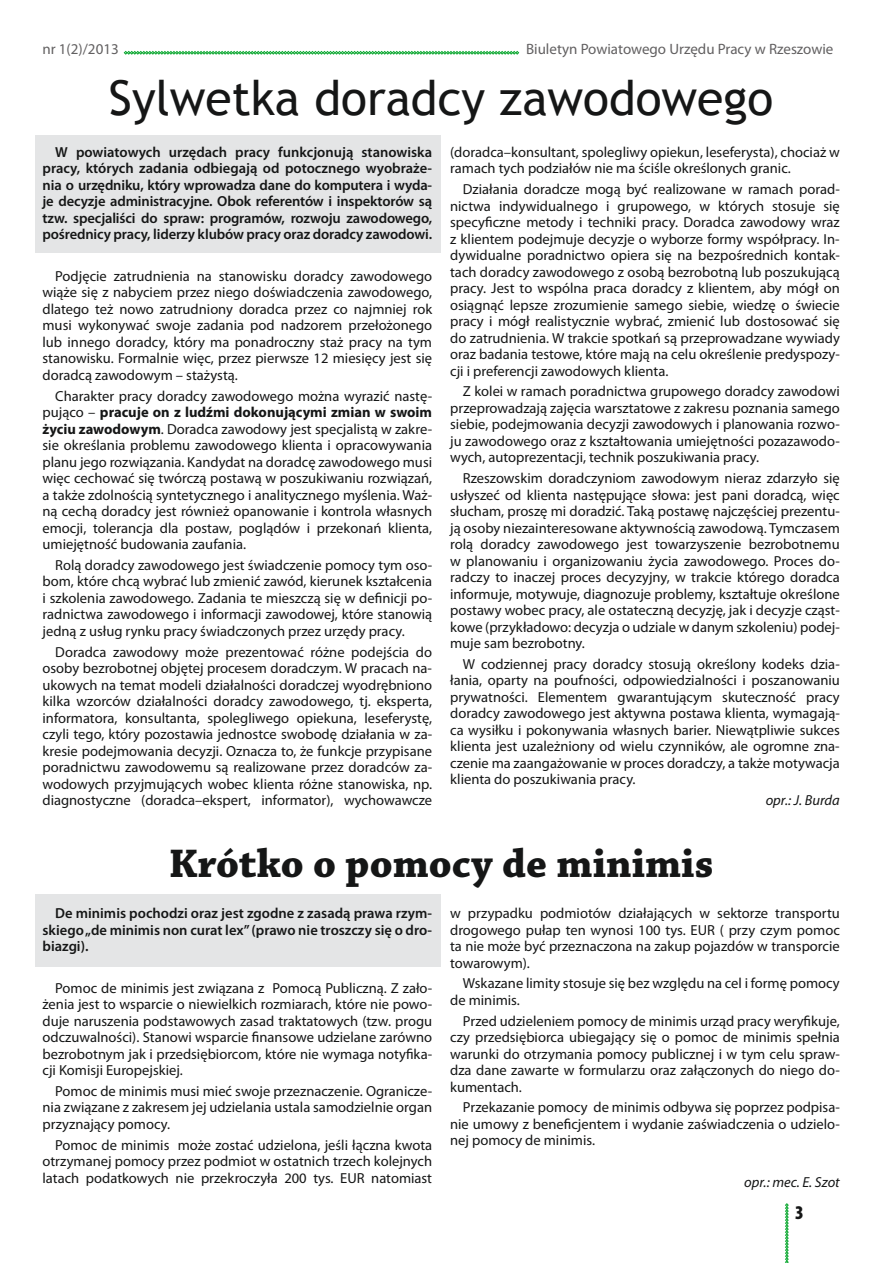
<style>
.page{position:relative;width:893px;height:1263px;background:#fff}
.page>*{position:absolute;margin:0;border:0;box-sizing:border-box;transform-origin:0 0}
.t1{font:48px "Trebuchet MS";color:#151616}
.t2{font:700 42px "Chaparral Pro";color:#151616}
.t3{font:900 condensed 19.5px "Myriad Pro";color:#151616}
.t4{font:15px "Myriad Pro";color:#626061}
.t5{font:14.55px/16.5px "Myriad Pro";color:#151616;text-align:justify}
.t6{font:600 14.55px/16.5px "Myriad Pro";letter-spacing:-.01em;color:#151616;text-align:justify}
.t7{font:italic 14.55px "Myriad Pro";color:#151616}
.s1{font-weight:700}
</style>
<div class="page">
<svg style="left:124px;top:51px;width:395px;height:3px"></svg>
<svg style="left:785px;top:1203px;width:3px;height:60px"></svg>
<div style="left:35px;top:135px;width:405px;height:117px;background:#e4e5e6"></div>
<div style="left:36px;top:894px;width:405px;height:73px;background:#e4e5e6"></div>
<p class="t4" style="left:43px;top:39px;width:78px">nr 1(2)/2013</p>
<p class="t4" style="left:526px;top:39px;width:309px">Biuletyn Powiatowego Urzędu Pracy w Rzeszowie</p>
<h1 class="t1" style="left:109px;top:70px;width:666px">Sylwetka doradcy zawodowego</h1>
<p class="t6" style="left:43px;top:143px;width:391px;text-indent:13px">W powiatowych urzędach pracy funkcjonują stanowiska pracy, których zadania odbiegają od potocznego wyobraże&shy;nia o urzędniku, który wprowadza dane do komputera i wyda&shy;je decyzje administracyjne. Obok referentów i inspektorów są tzw. specjaliści do spraw: programów, rozwoju zawodowego, pośrednicy pracy, liderzy klubów pracy oraz doradcy zawodowi.</p>
<p class="t5" style="left:43px;top:268px;width:391px;text-indent:13px">Podjęcie zatrudnienia na stanowisku doradcy zawodowego wiąże się z nabyciem przez niego doświadczenia zawodowego, dlatego też nowo zatrudniony doradca przez co najmniej rok musi wykonywać swoje zadania pod nadzorem przełożonego lub innego doradcy, który ma ponadroczny staż pracy na tym stanowisku. Formalnie więc, przez pierwsze 12 miesięcy jest się doradcą zawodowym – stażystą.</p>
<p class="t5" style="left:43px;top:387px;width:391px;text-indent:13px">Charakter pracy doradcy zawodowego można wyrazić nastę&shy;pująco – <span class="s1">pracuje on z ludźmi dokonującymi zmian w swoim życiu zawodowym</span>. Doradca zawodowy jest specjalistą w zakre&shy;sie określania problemu zawodowego klienta i opracowywania planu jego rozwiązania. Kandydat na doradcę zawodowego musi więc cechować się twórczą postawą w poszukiwaniu rozwiązań, a także zdolnością syntetycznego i analitycznego myślenia. Waż&shy;ną cechą doradcy jest również opanowanie i kontrola własnych emocji, tolerancja dla postaw, poglądów i przekonań klienta, umiejętność budowania zaufania.</p>
<p class="t5" style="left:43px;top:557px;width:391px;text-indent:13px">Rolą doradcy zawodowego jest świadczenie pomocy tym oso&shy;bom, które chcą wybrać lub zmienić zawód, kierunek kształcenia i szkolenia zawodowego. Zadania te mieszczą się w definicji po&shy;radnictwa zawodowego i informacji zawodowej, które stanowią jedną z usług rynku pracy świadczonych przez urzędy pracy.</p>
<p class="t5" style="left:43px;top:643px;width:391px;text-indent:13px">Doradca zawodowy może prezentować różne podejścia do osoby bezrobotnej objętej procesem doradczym. W pracach na&shy;ukowych na temat modeli działalności doradczej wyodrębniono kilka wzorców działalności doradcy zawodowego, tj. eksperta, informatora, konsultanta, spolegliwego opiekuna, leseferystę, czyli tego, który pozostawia jednostce swobodę działania w za&shy;kresie podejmowania decyzji. Oznacza to, że funkcje przypisane poradnictwu zawodowemu są realizowane przez doradców za&shy;wodowych przyjmujących wobec klienta różne stanowiska, np. diagnostyczne (doradca–ekspert, informator), wychowawcze</p>
<p class="t5" style="left:450px;top:144px;width:391px">(doradca–konsultant, spolegliwy opiekun, leseferysta), chociaż w ramach tych podziałów nie ma ściśle określonych granic.</p>
<p class="t5" style="left:450px;top:181px;width:391px;text-indent:13px">Działania doradcze mogą być realizowane w ramach porad&shy;nictwa indywidualnego i grupowego, w których stosuje się specyficzne metody i techniki pracy. Doradca zawodowy wraz z klientem podejmuje decyzje o wyborze formy współpracy. In&shy;dywidualne poradnictwo opiera się na bezpośrednich kontak&shy;tach doradcy zawodowego z osobą bezrobotną lub poszukującą pracy. Jest to wspólna praca doradcy z klientem, aby mógł on osiągnąć lepsze zrozumienie samego siebie, wiedzę o świecie pracy i mógł realistycznie wybrać, zmienić lub dostosować się do zatrudnienia. W trakcie spotkań są przeprowadzane wywiady oraz badania testowe, które mają na celu określenie predyspozy&shy;cji i preferencji zawodowych klienta.</p>
<p class="t5" style="left:450px;top:383px;width:391px;text-indent:13px">Z kolei w ramach poradnictwa grupowego doradcy zawodowi przeprowadzają zajęcia warsztatowe z zakresu poznania samego siebie, podejmowania decyzji zawodowych i planowania rozwo&shy;ju zawodowego oraz z kształtowania umiejętności pozazawodo&shy;wych, autoprezentacji, technik poszukiwania pracy.</p>
<p class="t5" style="left:450px;top:470px;width:391px;text-indent:13px">Rzeszowskim doradczyniom zawodowym nieraz zdarzyło się usłyszeć od klienta następujące słowa: jest pani doradcą, więc słucham, proszę mi doradzić. Taką postawę najczęściej prezentu&shy;ją osoby niezainteresowane aktywnością zawodową. Tymczasem rolą doradcy zawodowego jest towarzyszenie bezrobotnemu w planowaniu i organizowaniu życia zawodowego. Proces do&shy;radczy to inaczej proces decyzyjny, w trakcie którego doradca informuje, motywuje, diagnozuje problemy, kształtuje określone postawy wobec pracy, ale ostateczną decyzję, jak i decyzje cząst&shy;kowe (przykładowo: decyzja o udziale w danym szkoleniu) podej&shy;muje sam bezrobotny.</p>
<p class="t5" style="left:450px;top:656px;width:391px;text-indent:13px">W codziennej pracy doradcy stosują określony kodeks dzia&shy;łania, oparty na poufności, odpowiedzialności i poszanowaniu prywatności. Elementem gwarantującym skuteczność pracy doradcy zawodowego jest aktywna postawa klienta, wymagają&shy;ca wysiłku i pokonywania własnych barier. Niewątpliwie sukces klienta jest uzależniony od wielu czynników, ale ogromne zna&shy;czenie ma zaangażowanie w proces doradczy, a także motywacja klienta do poszukiwania pracy.</p>
<p class="t7" style="left:766px;top:791px;width:76px">opr.: J. Burda</p>
<h2 class="t2" style="left:169px;top:839px;width:546px">Krótko o pomocy de minimis</h2>
<p class="t6" style="left:43px;top:904px;width:391px;text-indent:13px">De minimis pochodzi oraz jest zgodne z zasadą prawa rzym&shy;skiego „de minimis non curat lex” (prawo nie troszczy się o dro&shy;biazgi).</p>
<p class="t5" style="left:43px;top:979px;width:391px;text-indent:13px">Pomoc de minimis jest związana z Pomocą Publiczną. Z zało&shy;żenia jest to wsparcie o niewielkich rozmiarach, które nie powo&shy;duje naruszenia podstawowych zasad traktatowych (tzw. progu odczuwalności). Stanowi wsparcie finansowe udzielane zarówno bezrobotnym jak i przedsiębiorcom, które nie wymaga notyfika&shy;cji Komisji Europejskiej.</p>
<p class="t5" style="left:43px;top:1082px;width:391px;text-indent:13px">Pomoc de minimis musi mieć swoje przeznaczenie. Ogranicze&shy;nia związane z zakresem jej udzielania ustala samodzielnie organ przyznający pomocy.</p>
<p class="t5" style="left:43px;top:1136px;width:391px;text-indent:13px">Pomoc de minimis może zostać udzielona, jeśli łączna kwota otrzymanej pomocy przez podmiot w ostatnich trzech kolejnych latach podatkowych nie przekroczyła 200 tys. EUR natomiast</p>
<p class="t5" style="left:450px;top:905px;width:391px">w przypadku podmiotów działających w sektorze transportu drogowego pułap ten wynosi 100 tys. EUR ( przy czym pomoc ta nie może być przeznaczona na zakup pojazdów w transporcie towarowym).</p>
<p class="t5" style="left:450px;top:975px;width:391px;text-indent:13px">Wskazane limity stosuje się bez względu na cel i formę pomocy de minimis.</p>
<p class="t5" style="left:450px;top:1012px;width:391px;text-indent:13px">Przed udzieleniem pomocy de minimis urząd pracy weryfikuje, czy przedsiębiorca ubiegający się o pomoc de minimis spełnia warunki do otrzymania pomocy publicznej i w tym celu spraw&shy;dza dane zawarte w formularzu oraz załączonych do niego do&shy;kumentach.</p>
<p class="t5" style="left:450px;top:1099px;width:391px;text-indent:13px">Przekazanie pomocy de minimis odbywa się poprzez podpisa&shy;nie umowy z beneficjentem i wydanie zaświadczenia o udzielo&shy;nej pomocy de minimis.</p>
<p class="t7" style="left:744px;top:1173px;width:97px">opr.: mec. E. Szot</p>
<h3 class="t3" style="left:795px;top:1199px;width:10px">3</h3>
</div>
